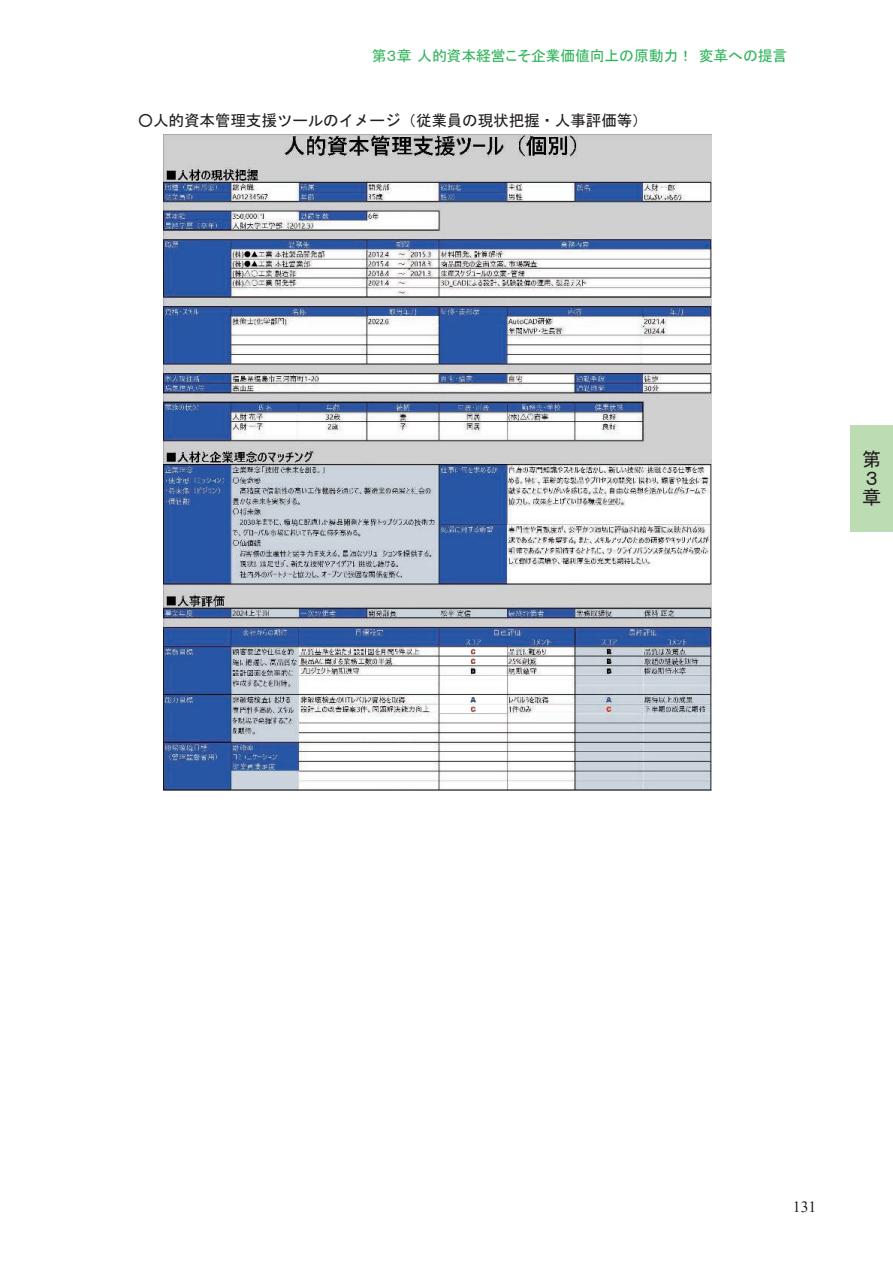
<style>
.page{position:relative;width:893px;height:1263px;background:#fff}
.page>*{position:absolute;margin:0;border:0;box-sizing:border-box;transform-origin:0 0}
.t1{font:19.2px/19.2px "MS Gothic";color:#231f20}
.t2{font:15.6px "MS Gothic";letter-spacing:-.01em;color:#231f20}
.t3{font:15.6px "Times New Roman";color:#231f20}
.t4{font:14.85px "MS P Gothic";letter-spacing:-.01em;color:#33b55d}
</style>
<div class="page">
<img style="left:163px;top:135px;width:548px;height:655px">
<div style="left:850px;top:425px;width:43px;height:106px;background:#bcdcb3"></div>
<p class="t4" style="left:372px;top:48px;width:417px">第３章人的資本経営こそ企業価値向上の原動力！変革への提言</p>
<p class="t2" style="left:138px;top:113px;width:512px">○人的資本管理支援ツールのイメージ（従業員の現状把握・人事評価等）</p>
<p class="t1" style="left:862px;top:450px;width:20px">第<br>３章</p>
<p class="t3" style="left:793px;top:1196px;width:25px">131</p>
</div>
